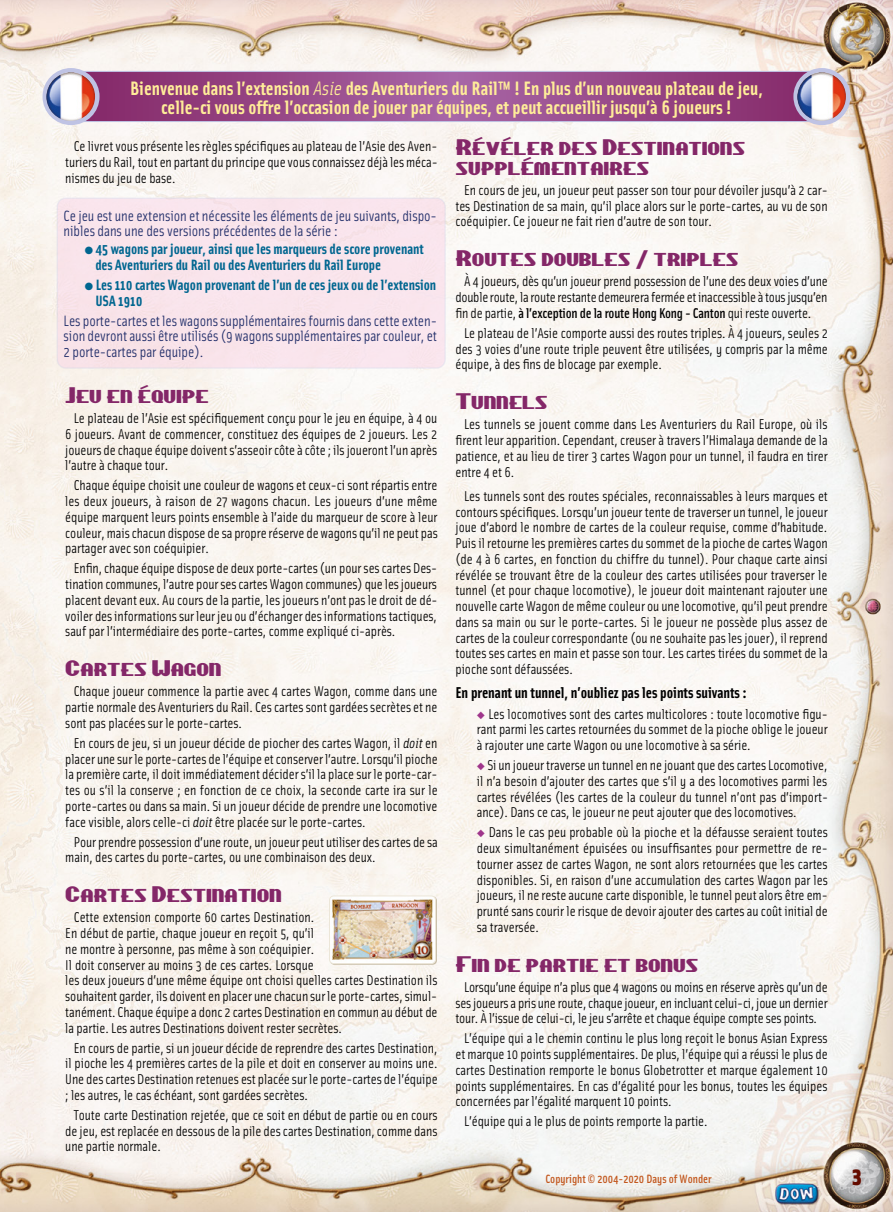
<style>
.page{position:relative;width:893px;height:1212px;background:#fff}
.page>*{position:absolute;margin:0;border:0;box-sizing:border-box;transform-origin:0 0}
.t1{font:900 22.5px "Solex OT";color:#640c00}
.t2{font:700 19.5px/19.5px "Solex OT";color:#ffed99;text-align:center}
.t3{font:19.2px/20px "Chippewa Falls NF";letter-spacing:-.005em;color:#842768;scale:1.18 1}
.t4{font:700 15.75px "Solex OT";letter-spacing:-.005em;color:#000}
.t5{font:15px/15.8px "Solex OT";letter-spacing:-.005em;color:#202d69}
.t6{font:700 15px/15.8px "Solex OT";letter-spacing:-.005em;color:#006690}
.t7{font:14.25px/15.8px "Solex OT";letter-spacing:-.005em;color:#000;text-align:justify}
.t8{font:500 12px "Solex OT";color:#c2571d}
.s1{font-weight:400;font-style:italic}
.s2{font-weight:500}
.s3{color:#9f368b}
.s4{font-style:italic}
</style>
<div class="page">
<img style="left:0;top:0;width:893px;height:1212px">
<svg style="left:88px;top:73px;width:717px;height:47px;background:#964887"></svg>
<div style="left:70px;top:71px;width:761px;height:51px;border:1px solid #bfc3e4;border-radius:13px"></div>
<div style="left:43px;top:68px;width:57px;height:57px;background:#bfc3e4;border-radius:50%"></div>
<img style="left:46px;top:72px;width:49px;height:49px;border-radius:24px">
<div style="left:793px;top:68px;width:57px;height:57px;background:#bfc3e4;border-radius:50%"></div>
<img style="left:797px;top:72px;width:49px;height:49px;border-radius:24px">
<svg style="left:330px;top:896px;width:107px;height:69px"></svg>
<img style="left:331px;top:897px;width:103px;height:65px">
<div style="left:329px;top:895px;width:107px;height:69px;border:1px solid #ece6d8;border-radius:4px"></div>
<div style="left:57px;top:198px;width:388px;height:170px;background:#f9e4ec;border-radius:9px"></div>
<div style="left:57px;top:197px;width:389px;height:172px;border:2px solid #bfc3e4;border-radius:9px"></div>
<h2 class="t2" style="left:130px;top:77px;width:634px">Bienvenue dans l’extension <span class="s1">Asie</span> des Aventuriers du Rail™ ! En plus d’un nouveau plateau de jeu, celle-ci vous offre l’occasion de jouer par équipes, et peut accueillir jusqu’à 6 joueurs !</h2>
<p class="t7" style="left:65px;top:138px;width:374px;text-indent:9px">Ce livret vous présente les règles spécifiques au plateau de l’Asie des Aven&shy;turiers du Rail, tout en partant du principe que vous connaissez déjà les méca&shy;nismes du jeu de base.</p>
<h3 class="t3" style="left:455px;top:137px;width:247px">Révéler des Destinations supplémentaires</h3>
<p class="t7" style="left:455px;top:182px;width:374px;text-indent:9px">En cours de jeu, un joueur peut passer son tour pour dévoiler jusqu’à 2 car&shy;tes Destination de sa main, qu’il place alors sur le porte-cartes, au vu de son coéquipier. Ce joueur ne fait rien d’autre de son tour.</p>
<h3 class="t3" style="left:455px;top:249px;width:242px">Routes doubles / triples</h3>
<p class="t7" style="left:455px;top:273px;width:374px;text-indent:9px">À 4 joueurs, dès qu’un joueur prend possession de l’une des deux voies d’une double route, la route restante demeurera fermée et inaccessible à tous jusqu’en fin de partie, <span class="s2">à l’exception de la route Hong Kong - Canton</span> qui reste ouverte.</p>
<p class="t7" style="left:455px;top:325px;width:374px;text-indent:9px">Le plateau de l’Asie comporte aussi des routes triples. À 4 joueurs, seules 2 des 3 voies d’une route triple peuvent être utilisées, y compris par la même équipe, à des fins de blocage par exemple.</p>
<h3 class="t3" style="left:455px;top:392px;width:80px">Tunnels</h3>
<p class="t7" style="left:455px;top:416px;width:374px;text-indent:9px">Les tunnels se jouent comme dans Les Aventuriers du Rail Europe, où ils firent leur apparition. Cependant, creuser à travers l’Himalaya demande de la patience, et au lieu de tirer 3 cartes Wagon pour un tunnel, il faudra en tirer entre 4 et 6.</p>
<p class="t7" style="left:455px;top:488px;width:374px;text-indent:9px">Les tunnels sont des routes spéciales, reconnaissables à leurs marques et contours spécifiques. Lorsqu’un joueur tente de traverser un tunnel, le joueur joue d’abord le nombre de cartes de la couleur requise, comme d’habitude.<br>Puis il retourne les premières cartes du sommet de la pioche de cartes Wagon (de 4 à 6 cartes, en fonction du chiffre du tunnel). Pour chaque carte ainsi révélée se trouvant être de la couleur des cartes utilisées pour traverser le tunnel (et pour chaque locomotive), le joueur doit maintenant rajouter une nouvelle carte Wagon de même couleur ou une locomotive, qu’il peut prendre dans sa main ou sur le porte-cartes. Si le joueur ne possède plus assez de cartes de la couleur correspondante (ou ne souhaite pas les jouer), il reprend toutes ses cartes en main et passe son tour. Les cartes tirées du sommet de la pioche sont défaussées.</p>
<p class="t4" style="left:455px;top:683px;width:292px">En prenant un tunnel, n’oubliez pas les points suivants :</p>
<p class="t7" style="left:477px;top:705px;width:352px"><span class="s3">◆</span> Les locomotives sont des cartes multicolores : toute locomotive figu&shy;rant parmi les cartes retournées du sommet de la pioche oblige le joueur à rajouter une carte Wagon ou une locomotive à sa série.</p>
<p class="t7" style="left:477px;top:757px;width:353px"><span class="s3">◆</span> Si un joueur traverse un tunnel en ne jouant que des cartes Locomotive, il n’a besoin d’ajouter des cartes que s’il y a des locomotives parmi les cartes révélées (les cartes de la couleur du tunnel n’ont pas d’import&shy;ance). Dans ce cas, le joueur ne peut ajouter que des locomotives.</p>
<p class="t7" style="left:477px;top:824px;width:353px"><span class="s3">◆</span> Dans le cas peu probable où la pioche et la défausse seraient toutes deux simultanément épuisées ou insuffisantes pour permettre de re&shy;tourner assez de cartes Wagon, ne sont alors retournées que les cartes disponibles. Si, en raison d’une accumulation des cartes Wagon par les joueurs, il ne reste aucune carte disponible, le tunnel peut alors être em&shy;prunté sans courir le risque de devoir ajouter des cartes au coût initial de sa traversée.</p>
<h3 class="t3" style="left:455px;top:954px;width:207px">Fin de partie et bonus</h3>
<p class="t7" style="left:455px;top:978px;width:374px;text-indent:9px">Lorsqu’une équipe n’a plus que 4 wagons ou moins en réserve après qu’un de ses joueurs a pris une route, chaque joueur, en incluant celui-ci, joue un dernier tour. À l’issue de celui-ci, le jeu s’arrête et chaque équipe compte ses points.</p>
<p class="t7" style="left:455px;top:1030px;width:374px;text-indent:9px">L’équipe qui a le chemin continu le plus long reçoit le bonus Asian Express et marque 10 points supplémentaires. De plus, l’équipe qui a réussi le plus de cartes Destination remporte le bonus Globetrotter et marque également 10 points supplémentaires. En cas d’égalité pour les bonus, toutes les équipes concernées par l’égalité marquent 10 points.</p>
<p class="t7" style="left:464px;top:1113px;width:245px">L’équipe qui a le plus de points remporte la partie.</p>
<p class="t5" style="left:64px;top:207px;width:375px">Ce jeu est une extension et nécessite les éléments de jeu suivants, dispo&shy;nibles dans une des versions précédentes de la série :</p>
<p class="t6" style="left:95px;top:240px;width:330px;text-indent:-11px">● 45 wagons par joueur, ainsi que les marqueurs de score provenant des Aventuriers du Rail ou des Aventuriers du Rail Europe</p>
<p class="t6" style="left:95px;top:276px;width:342px;text-indent:-11px">● Les 110 cartes Wagon provenant de l’un de ces jeux ou de l’extension<br>USA 1910</p>
<p class="t5" style="left:64px;top:312px;width:375px;text-align:justify">Les porte-cartes et les wagons supplémentaires fournis dans cette exten&shy;sion devront aussi être utilisés (9 wagons supplémentaires par couleur, et 2 porte-cartes par équipe).</p>
<h3 class="t3" style="left:65px;top:385px;width:123px">Jeu en équipe</h3>
<p class="t7" style="left:65px;top:410px;width:374px;text-indent:9px">Le plateau de l’Asie est spécifiquement conçu pour le jeu en équipe, à 4 ou 6 joueurs. Avant de commencer, constituez des équipes de 2 joueurs. Les 2 joueurs de chaque équipe doivent s’asseoir côte à côte ; ils joueront l’un après l’autre à chaque tour.</p>
<p class="t7" style="left:65px;top:477px;width:374px;text-indent:9px">Chaque équipe choisit une couleur de wagons et ceux-ci sont répartis entre les deux joueurs, à raison de 27 wagons chacun. Les joueurs d’une même équipe marquent leurs points ensemble à l’aide du marqueur de score à leur couleur, mais chacun dispose de sa propre réserve de wagons qu’il ne peut pas partager avec son coéquipier.</p>
<p class="t7" style="left:65px;top:560px;width:374px;text-indent:9px">Enfin, chaque équipe dispose de deux porte-cartes (un pour ses cartes Des&shy;tination communes, l’autre pour ses cartes Wagon communes) que les joueurs placent devant eux. Au cours de la partie, les joueurs n’ont pas le droit de dé&shy;voiler des informations sur leur jeu ou d’échanger des informations tactiques, sauf par l’intermédiaire des porte-cartes, comme expliqué ci-après.</p>
<h3 class="t3" style="left:65px;top:659px;width:134px">Cartes Wagon</h3>
<p class="t7" style="left:65px;top:683px;width:374px;text-indent:9px">Chaque joueur commence la partie avec 4 cartes Wagon, comme dans une partie normale des Aventuriers du Rail. Ces cartes sont gardées secrètes et ne sont pas placées sur le porte-cartes.</p>
<p class="t7" style="left:65px;top:734px;width:374px;text-indent:9px">En cours de jeu, si un joueur décide de piocher des cartes Wagon, il <span class="s4">doit</span> en placer une sur le porte-cartes de l’équipe et conserver l’autre. Lorsqu’il pioche la première carte, il doit immédiatement décider s’il la place sur le porte-car&shy;tes ou s’il la conserve ; en fonction de ce choix, la seconde carte ira sur le porte-cartes ou dans sa main. Si un joueur décide de prendre une locomotive face visible, alors celle-ci <span class="s4">doit</span> être placée sur le porte-cartes.</p>
<p class="t7" style="left:65px;top:833px;width:374px;text-indent:9px">Pour prendre possession d’une route, un joueur peut utiliser des cartes de sa main, des cartes du porte-cartes, ou une combinaison des deux.</p>
<h3 class="t3" style="left:65px;top:885px;width:185px">Cartes Destination</h3>
<p class="t7" style="left:65px;top:909px;width:374px;text-align:left;text-indent:9px">Cette extension comporte 60 cartes Destination.<br>En début de partie, chaque joueur en reçoit 5, qu’il<br>ne montre à personne, pas même à son coéquipier.<br>Il doit conserver au moins 3 de ces cartes. Lorsque<br>les deux joueurs d’une même équipe ont choisi quelles cartes Destination ils souhaitent garder, ils doivent en placer une chacun sur le porte-cartes, simul&shy;tanément. Chaque équipe a donc 2 cartes Destination en commun au début de la partie. Les autres Destinations doivent rester secrètes.</p>
<p class="t7" style="left:65px;top:1039px;width:374px;text-indent:9px">En cours de partie, si un joueur décide de reprendre des cartes Destination, il pioche les 4 premières cartes de la pile et doit en conserver au moins une.<br>Une des cartes Destination retenues est placée sur le porte-cartes de l’équipe ; les autres, le cas échéant, sont gardées secrètes.</p>
<p class="t7" style="left:65px;top:1106px;width:374px;text-indent:9px">Toute carte Destination rejetée, que ce soit en début de partie ou en cours de jeu, est replacée en dessous de la pile des cartes Destination, comme dans une partie normale.</p>
<p class="t8" style="left:545px;top:1171px;width:168px">Copyright © 2004-2020 Days of Wonder</p>
<h1 class="t1" style="left:852px;top:1160px;width:11px">3</h1>
</div>
